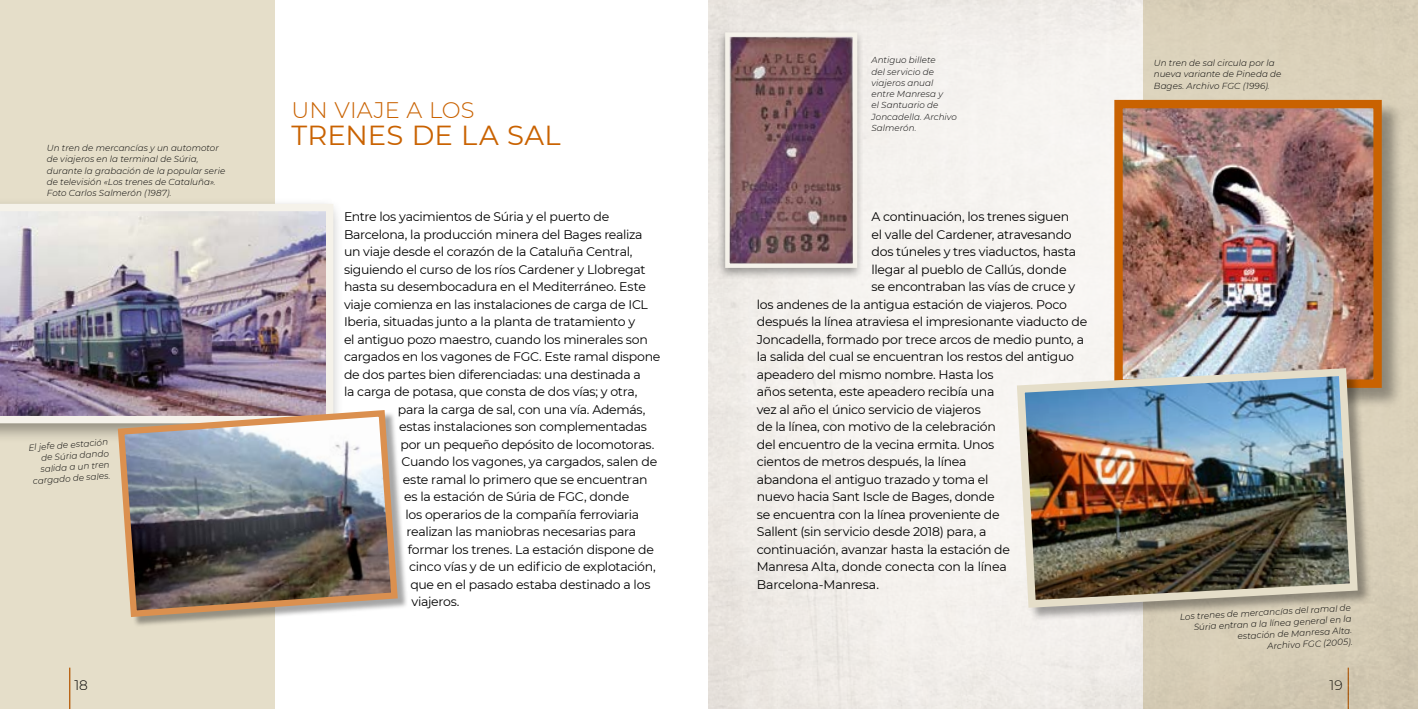
<style>
.page{position:relative;width:1418px;height:709px;background:#fff}
.page>*{position:absolute;margin:0;border:0;box-sizing:border-box;transform-origin:0 0}
.t1{font:27.5px "Montserrat";letter-spacing:.01em;color:#c96201}
.t2{font:300 22.5px "Montserrat";letter-spacing:.005em;color:#c96201}
.t3{font:300 13.75px "Montserrat";color:#000}
.t4{font:12.5px "Montserrat";letter-spacing:-.025em;color:#000}
.t5{font:italic 300 8.75px/11.2px "Montserrat";letter-spacing:.005em;color:#000}
</style>
<div class="page">
<div style="left:0;top:0;width:275px;height:709px;background:#e5dec9"></div>
<div style="left:1143px;top:0;width:274px;height:709px;background:#d9cfb8"></div>
<div style="left:0;top:197px;width:344px;height:245px;background:#000;opacity:.35"></div>
<img style="left:0;top:204px;width:333px;height:219px">
<div style="left:120px;top:412px;width:287px;height:215px;background:#000;opacity:.35"></div>
<img style="left:114px;top:407px;width:287px;height:213px">
<div style="left:1115px;top:101px;width:288px;height:308px;background:#000;opacity:.35"></div>
<img style="left:1123px;top:109px;width:249px;height:270px">
<div style="left:1114px;top:100px;width:267px;height:288px;border:8px solid #c96201"></div>
<div style="left:1017px;top:369px;width:354px;height:252px;background:#000;opacity:.35"></div>
<img style="left:1012px;top:364px;width:349px;height:247px">
<div style="left:715px;top:28px;width:148px;height:251px;background:#000;opacity:.35"></div>
<img style="left:730px;top:37px;width:122px;height:226px">
<div style="left:725px;top:32px;width:132px;height:236px;border:4px solid #f5f2ea"></div>
<p class="t5" style="left:47px;top:142px;width:180px">Un tren de mercancías y un automotor de viajeros en la terminal de Súria, durante la grabación de la popular serie de televisión «Los trenes de Cataluña».<br>Foto Carlos Salmerón (1987).</p>
<p class="t5" style="left:28px;top:441px;width:81px;text-align:right;rotate:-4deg">El jefe de estación de Súria dando salida a un tren cargado de sales.</p>
<p class="t2" style="left:291px;top:94px;width:184px">UN VIAJE A LOS</p>
<p class="t1" style="left:291px;top:116px;width:271px">TRENES DE LA SAL</p>
<p class="t4" style="left:344px;top:208px;width:267px">Entre los yacimientos de Súria y el puerto de</p>
<p class="t4" style="left:344px;top:226px;width:300px">Barcelona, la producción minera del Bages realiza</p>
<p class="t4" style="left:344px;top:243px;width:290px">un viaje desde el corazón de la Cataluña Central,</p>
<p class="t4" style="left:344px;top:261px;width:303px">siguiendo el curso de los ríos Cardener y Llobregat</p>
<p class="t4" style="left:344px;top:278px;width:303px">hasta su desembocadura en el Mediterráneo. Este</p>
<p class="t4" style="left:344px;top:296px;width:305px">viaje comienza en las instalaciones de carga de ICL</p>
<p class="t4" style="left:344px;top:313px;width:292px">Iberia, situadas junto a la planta de tratamiento y</p>
<p class="t4" style="left:344px;top:331px;width:305px">el antiguo pozo maestro, cuando los minerales son</p>
<p class="t4" style="left:344px;top:348px;width:318px">cargados en los vagones de FGC. Este ramal dispone</p>
<p class="t4" style="left:344px;top:366px;width:298px">de dos partes bien diferenciadas: una destinada a</p>
<p class="t4" style="left:344px;top:383px;width:295px">la carga de potasa, que consta de dos vías; y otra,</p>
<p class="t4" style="left:398px;top:401px;width:249px">para la carga de sal, con una vía. Además,</p>
<p class="t4" style="left:399px;top:418px;width:249px">estas instalaciones son complementadas</p>
<p class="t4" style="left:400px;top:436px;width:255px">por un pequeño depósito de locomotoras.</p>
<p class="t4" style="left:401px;top:453px;width:257px">Cuando los vagones, ya cargados, salen de</p>
<p class="t4" style="left:403px;top:471px;width:246px">este ramal lo primero que se encuentran</p>
<p class="t4" style="left:404px;top:488px;width:227px">es la estación de Súria de FGC, donde</p>
<p class="t4" style="left:405px;top:506px;width:235px">los operarios de la compañía ferroviaria</p>
<p class="t4" style="left:406px;top:523px;width:231px">realizan las maniobras necesarias para</p>
<p class="t4" style="left:408px;top:541px;width:248px">formar los trenes. La estación dispone de</p>
<p class="t4" style="left:409px;top:558px;width:248px">cinco vías y de un edificio de explotación,</p>
<p class="t4" style="left:410px;top:576px;width:242px">que en el pasado estaba destinado a los</p>
<p class="t4" style="left:411px;top:593px;width:49px">viajeros.</p>
<p class="t5" style="left:871px;top:54px;width:87px">Antiguo billete<br>del servicio de viajeros anual entre Manresa y<br>el Santuario de<br>Joncadella. Archivo<br>Salmerón.</p>
<p class="t4" style="left:871px;top:208px;width:199px">A continuación, los trenes siguen</p>
<p class="t4" style="left:871px;top:226px;width:202px">el valle del Cardener, atravesando</p>
<p class="t4" style="left:871px;top:243px;width:206px">dos túneles y tres viaductos, hasta</p>
<p class="t4" style="left:871px;top:261px;width:197px">llegar al pueblo de Callús, donde</p>
<p class="t4" style="left:871px;top:278px;width:205px">se encontraban las vías de cruce y</p>
<p class="t4" style="left:756px;top:296px;width:311px">los andenes de la antigua estación de viajeros. Poco</p>
<p class="t4" style="left:756px;top:313px;width:332px">después la línea atraviesa el impresionante viaducto de</p>
<p class="t4" style="left:756px;top:331px;width:329px">Joncadella, formado por trece arcos de medio punto, a</p>
<p class="t4" style="left:756px;top:348px;width:319px">la salida del cual se encuentran los restos del antiguo</p>
<p class="t4" style="left:756px;top:366px;width:238px">apeadero del mismo nombre. Hasta los</p>
<p class="t4" style="left:756px;top:383px;width:239px">años setenta, este apeadero recibía una</p>
<p class="t4" style="left:756px;top:401px;width:225px">vez al año el único servicio de viajeros</p>
<p class="t4" style="left:756px;top:418px;width:240px">de la línea, con motivo de la celebración</p>
<p class="t4" style="left:756px;top:436px;width:239px">del encuentro de la vecina ermita. Unos</p>
<p class="t4" style="left:756px;top:453px;width:211px">cientos de metros después, la línea</p>
<p class="t4" style="left:756px;top:471px;width:233px">abandona el antiguo trazado y toma el</p>
<p class="t4" style="left:756px;top:488px;width:239px">nuevo hacia Sant Iscle de Bages, donde</p>
<p class="t4" style="left:756px;top:506px;width:244px">se encuentra con la línea proveniente de</p>
<p class="t4" style="left:756px;top:523px;width:231px">Sallent (sin servicio desde 2018) para, a</p>
<p class="t4" style="left:756px;top:541px;width:255px">continuación, avanzar hasta la estación de</p>
<p class="t4" style="left:756px;top:558px;width:252px">Manresa Alta, donde conecta con la línea</p>
<p class="t4" style="left:756px;top:576px;width:124px">Barcelona-Manresa.</p>
<p class="t5" style="left:1153px;top:57px;width:129px">Un tren de sal circula por la nueva variante de Pineda de<br>Bages. Archivo FGC (1996).</p>
<p class="t5" style="left:1179px;top:610px;width:173px;text-align:right;rotate:-3deg">Los trenes de mercancías del ramal de<br>Súria entran a la línea general en la estación de Manresa Alta.</p>
<p class="t5" style="left:1266px;top:640px;width:87px;rotate:-3deg">Archivo FGC (2005).</p>
<p class="t3" style="left:74px;top:675px;width:15px">18</p>
<p class="t3" style="left:1329px;top:675px;width:15px">19</p>
</div>
